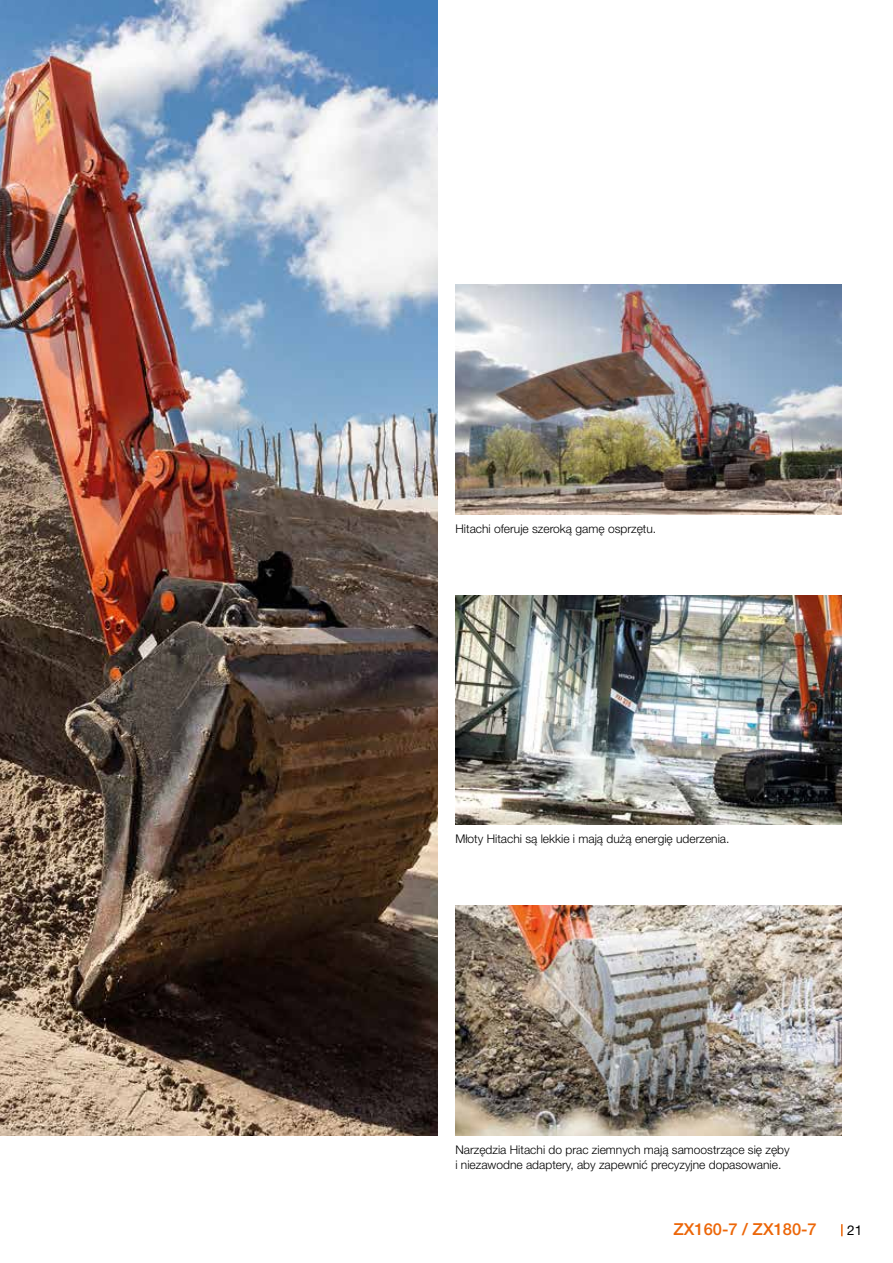
<style>
.page{position:relative;width:893px;height:1263px;background:#fff}
.page>*{position:absolute;margin:0;border:0;box-sizing:border-box;transform-origin:0 0}
.t1{font:500 16.5px "Helvetica Neue LT Pro";color:#ec6608}
.t2{font:13.5px "Helvetica Neue LT Pro";color:#000}
.t3{font:300 12px/15px "Helvetica Neue LT Pro";color:#000}
</style>
<div class="page">
<svg style="left:841px;top:1224px;width:2px;height:12px"></svg>
<img style="left:0;top:0;width:437px;height:1135px">
<img style="left:455px;top:285px;width:387px;height:229px">
<img style="left:455px;top:595px;width:387px;height:230px">
<img style="left:455px;top:906px;width:387px;height:229px">
<p class="t3" style="left:455px;top:521px;width:202px">Hitachi oferuje szeroką gamę osprzętu.</p>
<p class="t3" style="left:455px;top:831px;width:276px">Młoty Hitachi są lekkie i mają dużą energię uderzenia.</p>
<p class="t3" style="left:455px;top:1142px;width:336px">Narzędzia Hitachi do prac ziemnych mają samoostrzące się zęby i niezawodne adaptery, aby zapewnić precyzyjne dopasowanie.</p>
<h1 class="t1" style="left:673px;top:1220px;width:145px">ZX160-7 / ZX180-7</h1>
<p class="t2" style="left:847px;top:1222px;width:17px">21</p>
</div>
